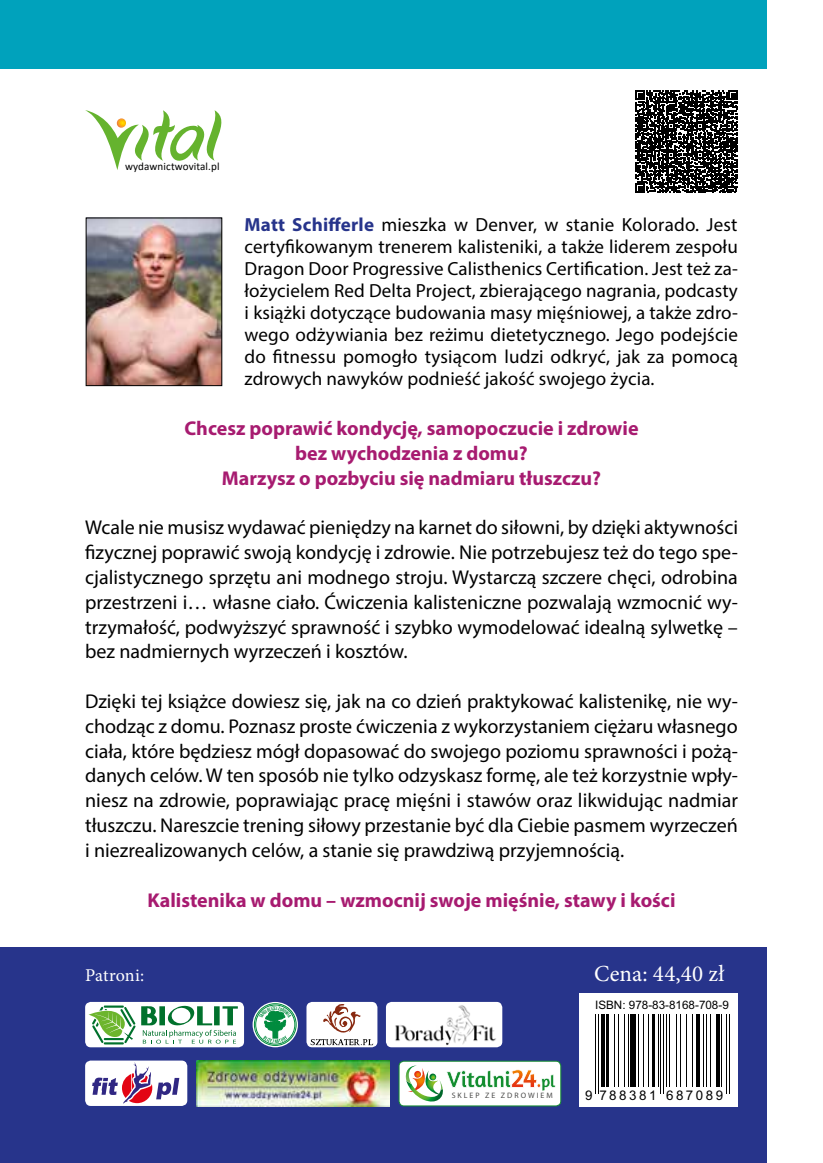
<style>
.page{position:relative;width:823px;height:1163px;background:#fff}
.page>*{position:absolute;margin:0;border:0;box-sizing:border-box;transform-origin:0 0}
.t1{font:23px "Minion Pro";letter-spacing:.01em;color:#fff}
.t2{font:20px/24.8px "Myriad Pro";color:#000;text-align:justify}
.t3{font:700 20px/24.8px "Myriad Pro";color:#a71b70;text-align:center}
.t4{font:19px/22px "Myriad Pro";letter-spacing:.005em;color:#000;text-align:justify}
.t5{font:18px "Minion Pro";color:#fff}
.t6{font:13.4px "Arial";letter-spacing:.19em;color:#000}
.t7{font:11.6px "Arial";color:#000}
.t8{font:11px "Calibri";letter-spacing:.01em;color:#000}
.t9{font:7.8px "Myriad Pro";letter-spacing:.25em;color:#4a4a49}
.s1{font-weight:700;color:#27348b}
</style>
<div class="page">
<svg style="left:85px;top:110px;width:136px;height:60px"></svg>
<svg style="left:635px;top:91px;width:102px;height:102px"></svg>
<div style="left:0;top:0;width:765px;height:68px;background:#00a2bc"></div>
<div style="left:0;top:947px;width:765px;height:215px;background:#27348b"></div>
<img style="left:88px;top:220px;width:132px;height:163px">
<div style="left:86px;top:218px;width:136px;height:167px;border:1px solid #000"></div>
<div style="left:578px;top:992px;width:159px;height:114px;background:#fff"></div>
<hr style="left:594px;top:1014px;width:1px;height:79px;background:#000">
<hr style="left:597px;top:1014px;width:1px;height:79px;background:#000">
<svg style="left:601px;top:1014px;width:3px;height:72px"></svg>
<hr style="left:606px;top:1014px;width:2px;height:72px;background:#000">
<hr style="left:613px;top:1014px;width:1px;height:72px;background:#000">
<hr style="left:617px;top:1014px;width:1px;height:72px;background:#000">
<hr style="left:623px;top:1014px;width:1px;height:72px;background:#000">
<hr style="left:627px;top:1014px;width:1px;height:72px;background:#000">
<div style="left:630px;top:1014px;width:5px;height:72px;background:#000"></div>
<hr style="left:637px;top:1014px;width:1px;height:72px;background:#000">
<hr style="left:643px;top:1014px;width:1px;height:72px;background:#000">
<hr style="left:647px;top:1014px;width:1px;height:72px;background:#000">
<hr style="left:651px;top:1014px;width:3px;height:72px;background:#000">
<hr style="left:657px;top:1014px;width:1px;height:72px;background:#000">
<hr style="left:660px;top:1014px;width:1px;height:79px;background:#000">
<hr style="left:662px;top:1014px;width:1px;height:79px;background:#000">
<hr style="left:665px;top:1014px;width:1px;height:72px;background:#000">
<hr style="left:668px;top:1014px;width:1px;height:72px;background:#000">
<hr style="left:675px;top:1014px;width:1px;height:72px;background:#000">
<hr style="left:679px;top:1014px;width:1px;height:72px;background:#000">
<hr style="left:685px;top:1014px;width:1px;height:72px;background:#000">
<hr style="left:691px;top:1014px;width:1px;height:72px;background:#000">
<svg style="left:696px;top:1014px;width:3px;height:72px"></svg>
<hr style="left:702px;top:1014px;width:1px;height:72px;background:#000">
<hr style="left:705px;top:1014px;width:1px;height:72px;background:#000">
<hr style="left:709px;top:1014px;width:1px;height:72px;background:#000">
<svg style="left:716px;top:1014px;width:3px;height:72px"></svg>
<hr style="left:721px;top:1014px;width:1px;height:72px;background:#000">
<hr style="left:725px;top:1014px;width:1px;height:79px;background:#000">
<hr style="left:728px;top:1014px;width:1px;height:79px;background:#000">
<img style="left:196px;top:1060px;width:193px;height:46px">
<div style="left:399px;top:1060px;width:161px;height:45px;background:#fff;border-radius:5px"></div>
<div style="left:398px;top:1060px;width:162px;height:46px;border:1px solid #148e30;border-radius:5px"></div>
<svg style="left:405px;top:1065px;width:153px;height:39px"></svg>
<div style="left:85px;top:1001px;width:159px;height:46px;background:#fff;border-radius:6px"></div>
<svg style="left:141px;top:1005px;width:97px;height:38px"></svg>
<svg style="left:88px;top:1005px;width:47px;height:39px"></svg>
<div style="left:306px;top:1001px;width:71px;height:46px;background:#fff;border-radius:6px"></div>
<svg style="left:323px;top:1004px;width:37px;height:28px"></svg>
<svg style="left:310px;top:1039px;width:63px;height:6px"></svg>
<svg style="left:252px;top:1001px;width:46px;height:46px"></svg>
<div style="left:254px;top:1003px;width:42px;height:42px;border:1px solid #008b3e;border-radius:50%"></div>
<div style="left:255px;top:1004px;width:40px;height:40px;border:1px solid #008b3e;border-radius:50%"></div>
<div style="left:386px;top:1001px;width:116px;height:46px;background:#fff;border-radius:6px"></div>
<img style="left:389px;top:1001px;width:112px;height:46px">
<div style="left:85px;top:1060px;width:102px;height:45px;background:#fff;border-radius:6px"></div>
<svg style="left:92px;top:1062px;width:87px;height:41px"></svg>
<svg style="left:259px;top:1005px;width:32px;height:37px"></svg>
<p class="t8" style="left:125px;top:159px;width:96px">wydawnictwovital.pl</p>
<p class="t4" style="left:244px;top:213px;width:494px"><span class="s1">Matt Schifferle</span> mieszka w Denver, w stanie Kolorado. Jest certyfikowanym trenerem kalisteniki, a także liderem zespołu Dragon Door Progressive Calisthenics Certification. Jest też za&shy;łożycielem Red Delta Project, zbierającego nagrania, podcasty i książki dotyczące budowania masy mięśniowej, a także zdro&shy;wego odżywiania bez reżimu dietetycznego. Jego podejście do fitnessu pomogło tysiącom ludzi odkryć, jak za pomocą zdrowych nawyków podnieść jakość swojego życia.</p>
<p class="t3" style="left:184px;top:415px;width:455px">Chcesz poprawić kondycję, samopoczucie i zdrowie bez wychodzenia z domu?<br>Marzysz o pozbyciu się nadmiaru tłuszczu?</p>
<p class="t2" style="left:85px;top:514px;width:654px">Wcale nie musisz wydawać pieniędzy na karnet do siłowni, by dzięki aktywności fizycznej poprawić swoją kondycję i zdrowie. Nie potrzebujesz też do tego spe&shy;cjalistycznego sprzętu ani modnego stroju. Wystarczą szczere chęci, odrobina przestrzeni i… własne ciało. Ćwiczenia kalisteniczne pozwalają wzmocnić wy&shy;trzymałość, podwyższyć sprawność i szybko wymodelować idealną sylwetkę – bez nadmiernych wyrzeczeń i kosztów.</p>
<p class="t2" style="left:85px;top:688px;width:654px">Dzięki tej książce dowiesz się, jak na co dzień praktykować kalistenikę, nie wy&shy;chodząc z domu. Poznasz proste ćwiczenia z wykorzystaniem ciężaru własnego ciała, które będziesz mógł dopasować do swojego poziomu sprawności i pożą&shy;danych celów. W ten sposób nie tylko odzyskasz formę, ale też korzystnie wpły&shy;niesz na zdrowie, poprawiając pracę mięśni i stawów oraz likwidując nadmiar tłuszczu. Nareszcie trening siłowy przestanie być dla Ciebie pasmem wyrzeczeń i niezrealizowanych celów, a stanie się prawdziwą przyjemnością.</p>
<p class="t3" style="left:147px;top:886px;width:529px">Kalistenika w domu – wzmocnij swoje mięśnie, stawy i kości</p>
<p class="t5" style="left:85px;top:962px;width:61px">Patroni:</p>
<p class="t1" style="left:594px;top:957px;width:132px">Cena: 44,40 zł</p>
<p class="t7" style="left:594px;top:996px;width:135px">ISBN: 978-83-8168-708-9</p>
<p class="t9" style="left:451px;top:1090px;width:102px">SKLEP ZE ZDROWIEM</p>
<p class="t6" style="left:585px;top:1085px;width:139px">9 788381 687089</p>
</div>
